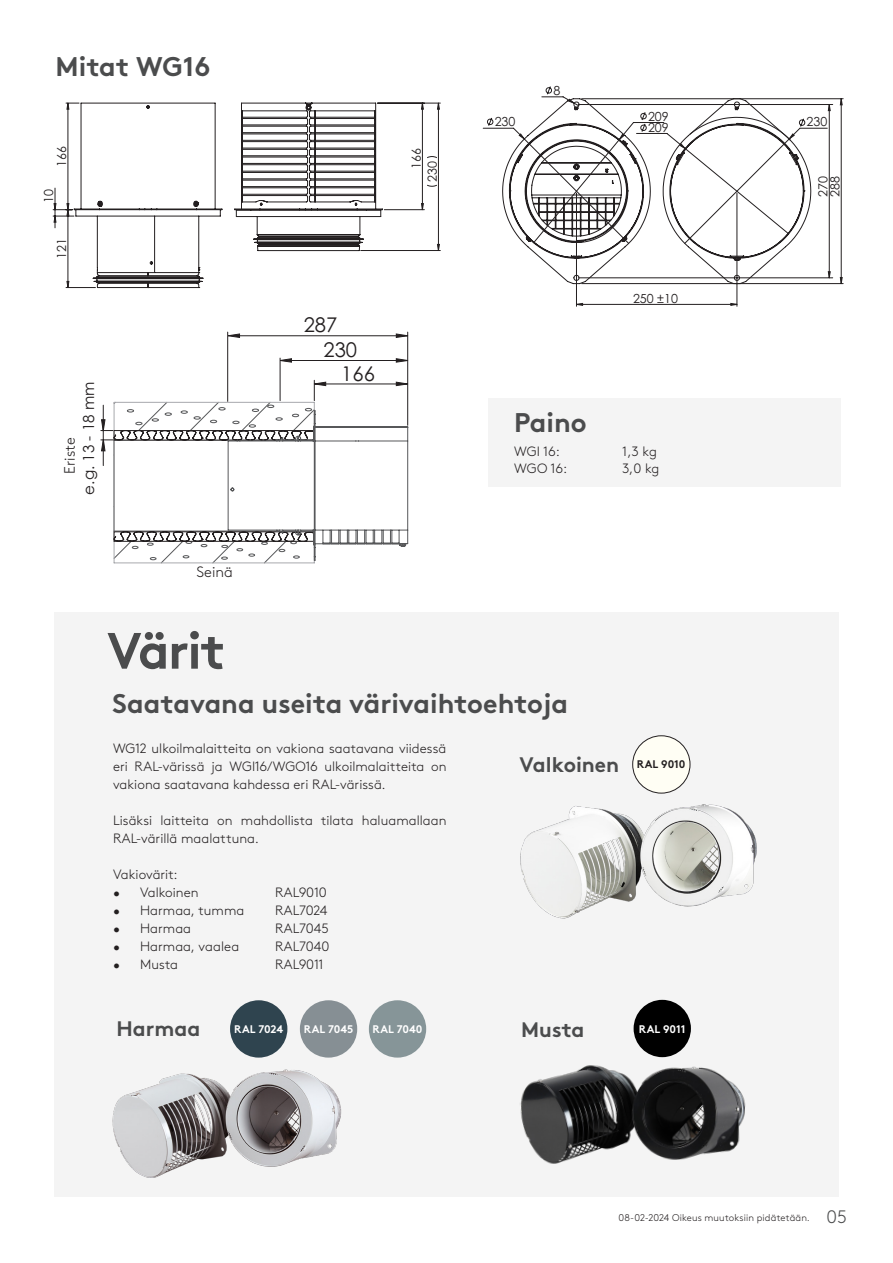
<style>
.page{position:relative;width:893px;height:1263px;background:#fff}
.page>*{position:absolute;margin:0;border:0;box-sizing:border-box;transform-origin:0 0}
.Main_header__34_pkt{font:700 51px "Swegon Brown";letter-spacing:-.03em;color:#4b4c4d}
.Second_header__18_pkt{font:700 27px "Swegon Brown";color:#4b4c4d}
.Sub_header__14_pkt{font:700 21px "Swegon Brown";color:#4b4c4d}
.t1{font:20.25px "Century Gothic";color:#231f20}
.t2{font:16.5px "Century Gothic";color:#57585a}
.t3{font:15.15px "Century Gothic";color:#231f20}
.Neo_-_Rubrik_VIT__mellan{font:300 15px "Swegon Brown";color:#231f20}
.Leipis{font:300 13.5px/18px "Swegon Brown";color:#231f20;text-align:justify}
.Second_header__18_pkt-2{font:300 13.5px "Swegon Brown";letter-spacing:-.005em;color:#231f20}
.t4{font:12.45px/16px "Century Gothic";color:#231f20}
.Header_1{font:700 11.1px "Swegon Brown";color:#fff}
.Header_1-2{font:700 11.1px "Swegon Brown";color:#231f20}
.t5{font:300 9.75px "Swegon Brown";letter-spacing:.015em;color:#231f20}
.s1{font-size:18px;color:#4b4c4d}
</style>
<div class="page">
<div style="left:54px;top:612px;width:785px;height:585px;background:#f4f4f4"></div>
<div style="left:230px;top:1000px;width:57px;height:57px;background:#2f444f;border-radius:50%"></div>
<div style="left:300px;top:1000px;width:57px;height:57px;background:#868f94;border-radius:50%"></div>
<div style="left:369px;top:1000px;width:57px;height:57px;background:#869598;border-radius:50%"></div>
<div style="left:633px;top:736px;width:57px;height:57px;background:#fffef4;border-radius:50%"></div>
<div style="left:633px;top:736px;width:57px;height:57px;border:1px solid #231f20;border-radius:50%"></div>
<div style="left:634px;top:1000px;width:57px;height:57px;background:#000;border-radius:50%"></div>
<div style="left:488px;top:398px;width:352px;height:88px;background:#f4f4f4"></div>
<svg style="left:53px;top:103px;width:387px;height:186px"></svg>
<svg style="left:421px;top:103px;width:2px;height:107px"></svg>
<svg style="left:437px;top:103px;width:2px;height:6px"></svg>
<svg style="left:437px;top:244px;width:2px;height:6px"></svg>
<svg style="left:54px;top:204px;width:2px;height:6px"></svg>
<svg style="left:54px;top:216px;width:2px;height:6px"></svg>
<svg style="left:67px;top:103px;width:2px;height:6px"></svg>
<svg style="left:67px;top:281px;width:2px;height:7px"></svg>
<svg style="left:67px;top:204px;width:2px;height:12px"></svg>
<svg style="left:73px;top:103px;width:310px;height:186px"></svg>
<svg style="left:482px;top:98px;width:362px;height:208px"></svg>
<svg style="left:840px;top:99px;width:2px;height:6px"></svg>
<svg style="left:840px;top:277px;width:2px;height:7px"></svg>
<svg style="left:828px;top:272px;width:2px;height:6px"></svg>
<svg style="left:811px;top:98px;width:19px;height:145px"></svg>
<svg style="left:576px;top:303px;width:161px;height:2px"></svg>
<svg style="left:502px;top:86px;width:309px;height:199px"></svg>
<hr style="left:407px;top:332px;width:1px;height:93px;background:#231f20">
<hr style="left:291px;top:360px;width:117px;height:1px;background:#231f20">
<hr style="left:280px;top:358px;width:1px;height:43px;background:#231f20">
<svg style="left:279px;top:358px;width:13px;height:5px"></svg>
<svg style="left:396px;top:358px;width:12px;height:5px"></svg>
<hr style="left:240px;top:335px;width:168px;height:1px;background:#231f20">
<hr style="left:227px;top:332px;width:1px;height:69px;background:#231f20">
<svg style="left:227px;top:333px;width:13px;height:5px"></svg>
<svg style="left:396px;top:333px;width:12px;height:5px"></svg>
<svg style="left:101px;top:380px;width:307px;height:184px"></svg>
<img style="left:112px;top:1069px;width:230px;height:109px">
<img style="left:520px;top:804px;width:237px;height:114px">
<img style="left:520px;top:1057px;width:226px;height:107px">
<p class="Second_header__18_pkt" style="left:56px;top:45px;width:156px">Mitat WG16</p>
<p class="t4" style="left:53px;top:167px;width:22px;rotate:-90deg">166</p>
<p class="t4" style="left:41px;top:203px;width:15px;rotate:-90deg">10</p>
<p class="t4" style="left:53px;top:259px;width:22px;rotate:-90deg">121</p>
<p class="t3" style="left:78px;top:494px;width:114px;rotate:-90deg">e.g. 13 - 18 mm</p>
<p class="Neo_-_Rubrik_VIT__mellan" style="left:59px;top:474px;width:38px;rotate:-90deg">Eriste</p>
<p class="t1" style="left:304px;top:311px;width:35px">287</p>
<p class="t1" style="left:323px;top:336px;width:35px">230</p>
<p class="t1" style="left:341px;top:359px;width:35px">166</p>
<p class="Neo_-_Rubrik_VIT__mellan" style="left:196px;top:561px;width:38px">Seinä</p>
<p class="t2" style="left:199px;top:562px;width:95px">Seinä / Wall</p>
<p class="Main_header__34_pkt" style="left:107px;top:609px;width:120px">Värit</p>
<p class="t4" style="left:408px;top:182px;width:35px;text-indent:12px;rotate:-90deg">166<br>230</p>
<p class="t4" style="left:553px;top:82px;width:8px">8</p>
<p class="t4" style="left:648px;top:110px;width:22px;line-height:11.7px">209<br>209</p>
<p class="t4" style="left:495px;top:114px;width:22px">230</p>
<p class="t4" style="left:807px;top:114px;width:22px">230</p>
<p class="t4" style="left:633px;top:290px;width:46px">250 ±10</p>
<p class="Second_header__18_pkt" style="left:514px;top:401px;width:74px">Paino</p>
<p class="Second_header__18_pkt-2" style="left:514px;top:442px;width:47px">WGI 16:</p>
<p class="Second_header__18_pkt-2" style="left:622px;top:442px;width:36px">1,3 kg</p>
<p class="Second_header__18_pkt-2" style="left:514px;top:458px;width:55px">WGO 16:</p>
<p class="Second_header__18_pkt-2" style="left:622px;top:458px;width:38px">3,0 kg</p>
<p class="t4" style="left:817px;top:197px;width:22px;line-height:12px;rotate:-90deg">270<br>288</p>
<p class="Second_header__18_pkt" style="left:113px;top:682px;width:457px">Saatavana useita värivaihtoehtoja</p>
<p class="Leipis" style="left:113px;top:738px;width:335px">WG12 ulkoilmalaitteita on vakiona saatavana viidessä eri RAL-värissä ja WGI16/WGO16 ulkoilmalaitteita on vakiona saatavana kahdessa eri RAL-värissä.</p>
<p class="Leipis" style="left:113px;top:810px;width:335px">Lisäksi laitteita on mahdollista tilata haluamallaan<br>RAL-värillä maalattuna.</p>
<p class="Leipis" style="left:113px;top:864px;width:66px">Vakiovärit:</p>
<p class="Leipis" style="left:113px;top:882px;width:87px">• Valkoinen</p>
<p class="Leipis" style="left:275px;top:882px;width:53px">RAL9010</p>
<p class="Leipis" style="left:113px;top:900px;width:133px">• Harmaa, tumma</p>
<p class="Leipis" style="left:275px;top:900px;width:54px">RAL7024</p>
<p class="Leipis" style="left:113px;top:918px;width:80px">• Harmaa</p>
<p class="Leipis" style="left:275px;top:918px;width:55px">RAL7045</p>
<p class="Leipis" style="left:113px;top:936px;width:128px">• Harmaa, vaalea</p>
<p class="Leipis" style="left:275px;top:936px;width:56px">RAL7040</p>
<p class="Leipis" style="left:113px;top:954px;width:67px">• Musta</p>
<p class="Leipis" style="left:275px;top:954px;width:50px">RAL9011</p>
<p class="Sub_header__14_pkt" style="left:117px;top:1011px;width:85px">Harmaa</p>
<p class="Header_1" style="left:234px;top:1020px;width:51px">RAL 7024</p>
<p class="Header_1" style="left:304px;top:1020px;width:51px">RAL 7045</p>
<p class="Header_1" style="left:373px;top:1020px;width:51px">RAL 7040</p>
<p class="Sub_header__14_pkt" style="left:519px;top:748px;width:101px">Valkoinen</p>
<p class="Header_1-2" style="left:637px;top:756px;width:50px">RAL 9010</p>
<p class="Sub_header__14_pkt" style="left:521px;top:1012px;width:65px">Musta</p>
<p class="Header_1" style="left:639px;top:1020px;width:48px">RAL 9011</p>
<p class="t5" style="left:619px;top:1210px;width:230px">08-02-2024 Oikeus muutoksiin pidätetään. <span class="s1">05</span></p>
</div>
